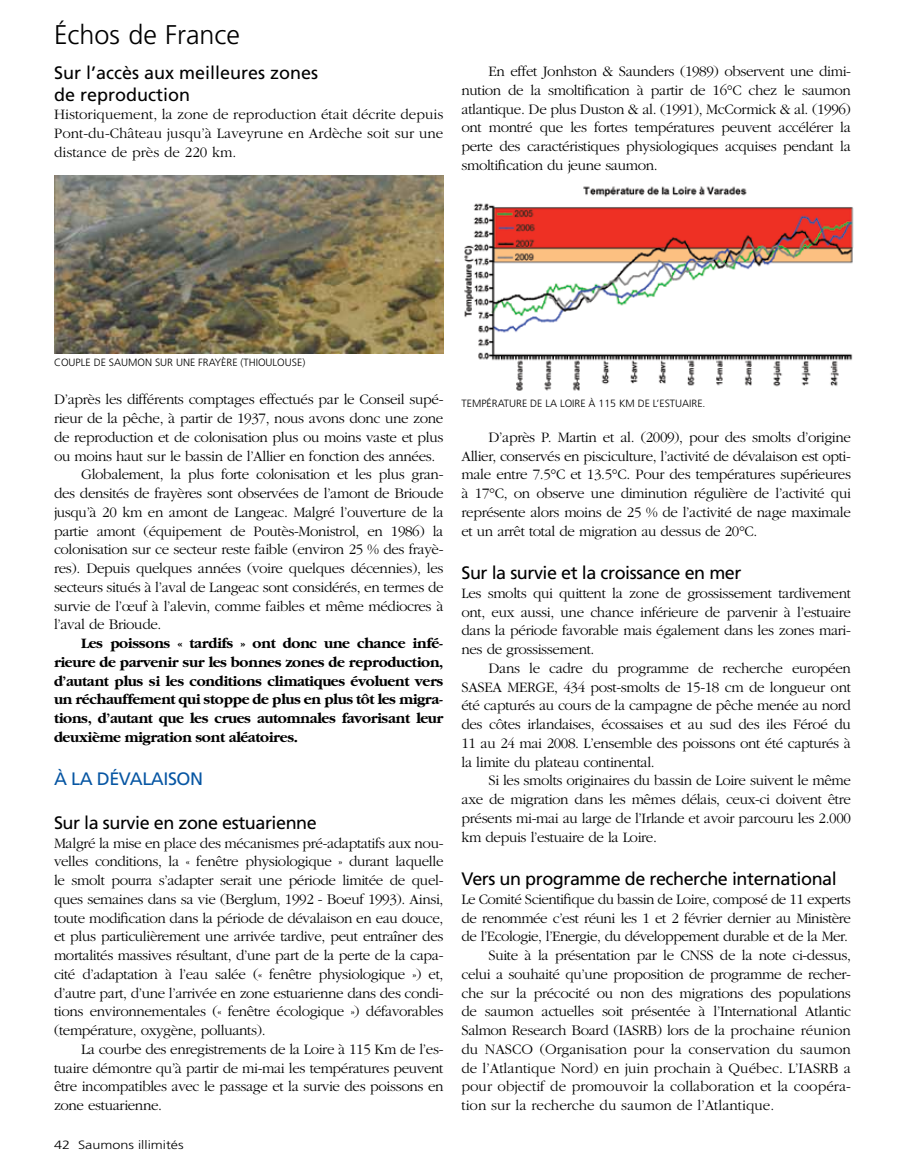
<style>
.page{position:relative;width:905px;height:1175px;background:#fff}
.page>*{position:absolute;margin:0;border:0;box-sizing:border-box;transform-origin:0 0}
.t1{font:300 27px "Frutiger";color:#000}
.t2{font:18px "Frutiger";letter-spacing:-.025em;color:#000}
.t3{font:18px/21.8px "Frutiger";color:#000}
.t4{font:18px "Frutiger";letter-spacing:-.025em;color:#0756a3}
.t5{font:300 15px/18.8px "Garamond LT";letter-spacing:-.025em;color:#000;text-align:justify}
.t6{font:700 15px/18.8px "Garamond LT";letter-spacing:-.025em;color:#000;text-align:justify}
.t7{font:300 15px "Garamond LT";color:#000}
.t8{font:300 12px "Frutiger";color:#000;scale:1.2 1}
.t9{font:300 10.5px "Frutiger";letter-spacing:.11em;color:#000}
</style>
<div class="page">
<img style="left:54px;top:176px;width:389px;height:178px">
<img style="left:464px;top:186px;width:390px;height:205px">
<h1 class="t1" style="left:54px;top:20px;width:188px">ÉCHOS DE FRANCE</h1>
<p class="t3" style="left:54px;top:62px;width:266px">Sur l’accès aux meilleures zones de reproduction</p>
<p class="t5" style="left:54px;top:105px;width:391px">Historiquement, la zone de reproduction était décrite depuis Pont-du-Château jusqu’à Laveyrune en Ardèche soit sur une distance de près de 220 km.</p>
<p class="t5" style="left:461px;top:62px;width:391px;text-indent:27px">En effet Jonhston &amp; Saunders (1989) observent une dimi&shy;nution de la smoltification à partir de 16°C chez le saumon atlantique. De plus Duston &amp; al. (1991), McCormick &amp; al. (1996) ont montré que les fortes températures peuvent accélérer la perte des caractéristiques physiologiques acquises pendant la smoltification du jeune saumon.</p>
<p class="t9" style="left:54px;top:357px;width:253px">COUPLE DE SAUMON SUR UNE FRAYÈRE (THIOULOUSE)</p>
<p class="t5" style="left:54px;top:390px;width:391px">D’après les différents comptages effectués par le Conseil supé-</p>
<p class="t5" style="left:54px;top:409px;width:391px">rieur de la pêche, à partir de 1937, nous avons donc une zone</p>
<p class="t5" style="left:54px;top:428px;width:391px">de reproduction et de colonisation plus ou moins vaste et plus</p>
<p class="t5" style="left:54px;top:447px;width:383px">ou moins haut sur le bassin de l’Allier en fonction des années.</p>
<p class="t5" style="left:81px;top:465px;width:364px">Globalement, la plus forte colonisation et les plus gran-</p>
<p class="t5" style="left:54px;top:484px;width:391px">des densités de frayères sont observées de l’amont de Brioude</p>
<p class="t5" style="left:54px;top:503px;width:391px">jusqu’à 20 km en amont de Langeac. Malgré l’ouverture de la</p>
<p class="t5" style="left:54px;top:522px;width:391px">partie amont (équipement de Poutès-Monistrol, en 1986) la</p>
<p class="t5" style="left:54px;top:540px;width:391px">colonisation sur ce secteur reste faible (environ 25 % des frayè-</p>
<p class="t5" style="left:54px;top:559px;width:391px">res). Depuis quelques années (voire quelques décennies), les</p>
<p class="t5" style="left:54px;top:578px;width:391px">secteurs situés à l’aval de Langeac sont considérés, en termes de</p>
<p class="t5" style="left:54px;top:597px;width:391px">survie de l’œuf à l’alevin, comme faibles et même médiocres à</p>
<p class="t5" style="left:54px;top:615px;width:109px">l’aval de Brioude.</p>
<p class="t6" style="left:54px;top:634px;width:391px;text-indent:27px">Les poissons « tardifs » ont donc une chance infé&shy;rieure de parvenir sur les bonnes zones de reproduction, d’autant plus si les conditions climatiques évoluent vers un réchauffement qui stoppe de plus en plus tôt les migra&shy;tions, d’autant que les crues automnales favorisant leur deuxième migration sont aléatoires.</p>
<p class="t4" style="left:54px;top:768px;width:151px">À la dévalaison</p>
<p class="t2" style="left:54px;top:812px;width:264px">Sur la survie en zone estuarienne</p>
<p class="t5" style="left:54px;top:833px;width:391px">Malgré la mise en place des mécanismes pré-adaptatifs aux nou&shy;velles conditions, la « fenêtre physiologique » durant laquelle le smolt pourra s’adapter serait une période limitée de quel&shy;ques semaines dans sa vie (Berglum, 1992 - Boeuf 1993). Ainsi, toute modification dans la période de dévalaison en eau douce, et plus particulièrement une arrivée tardive, peut entraîner des mortalités massives résultant, d’une part de la perte de la capa&shy;cité d’adaptation à l’eau salée (« fenêtre physiologique ») et, d’autre part, d’une l’arrivée en zone estuarienne dans des condi&shy;tions environnementales (« fenêtre écologique ») défavorables (température, oxygène, polluants).</p>
<p class="t5" style="left:54px;top:1040px;width:391px;text-indent:27px">La courbe des enregistrements de la Loire à 115 Km de l’es&shy;tuaire démontre qu’à partir de mi-mai les températures peuvent être incompatibles avec le passage et la survie des poissons en zone estuarienne.</p>
<p class="t8" style="left:54px;top:1137px;width:110px">42 SAUMONS ILLIMITÉS</p>
<p class="t9" style="left:461px;top:398px;width:18px">TEMPÉR</p>
<p class="t9" style="left:497px;top:398px;width:209px">ATURE DE LA LOIRE À 115 KM DE L’ESTUAIRE.</p>
<p class="t5" style="left:461px;top:428px;width:391px;text-indent:27px">D’après P. Martin et al. (2009), pour des smolts d’origine Allier, conservés en pisciculture, l’activité de dévalaison est opti&shy;male entre 7.5°C et 13.5°C. Pour des températures supérieures à 17°C, on observe une diminution régulière de l’activité qui représente alors moins de 25 % de l’activité de nage maximale et un arrêt total de migration au dessus de 20°C.</p>
<p class="t2" style="left:461px;top:562px;width:281px">Sur la survie et la croissance en mer</p>
<p class="t5" style="left:461px;top:584px;width:391px">Les smolts qui quittent la zone de grossissement tardivement ont, eux aussi, une chance inférieure de parvenir à l’estuaire dans la période favorable mais également dans les zones mari&shy;nes de grossissement.</p>
<p class="t5" style="left:461px;top:659px;width:391px;text-indent:27px">Dans le cadre du programme de recherche européen SASEA MERGE, 434 post-smolts de 15-18 cm de longueur ont été capturés au cours de la campagne de pêche menée au nord des côtes irlandaises, écossaises et au sud des iles Féroé du 11 au 24 mai 2008. L’ensemble des poissons ont été capturés à la limite du plateau continental.</p>
<p class="t5" style="left:461px;top:771px;width:391px;text-indent:27px">Si les smolts originaires du bassin de Loire suivent le même axe de migration dans les mêmes délais, ceux-ci doivent être présents mi-mai au large de l’Irlande et avoir parcouru les 2.000 km depuis l’estuaire de la Loire.</p>
<p class="t2" style="left:461px;top:868px;width:377px">Vers un programme de recherche international</p>
<p class="t5" style="left:461px;top:890px;width:391px">Le Comité Scientifique du bassin de Loire, composé de 11 experts</p>
<p class="t5" style="left:461px;top:908px;width:391px">de renommée c’est réuni les 1 et 2 février dernier au Ministère</p>
<p class="t5" style="left:461px;top:927px;width:388px">de l’Ecologie, l’Energie, du développement durable et de la Mer.</p>
<p class="t5" style="left:488px;top:946px;width:364px">Suite à la présentation par le CNSS de la note ci-dessus,</p>
<p class="t5" style="left:461px;top:965px;width:391px">celui a souhaité qu’une proposition de programme de recher-</p>
<p class="t5" style="left:461px;top:983px;width:391px">che sur la précocité ou non des migrations des populations</p>
<p class="t5" style="left:461px;top:1002px;width:391px">de saumon actuelles soit présentée à l’International Atlantic</p>
<p class="t5" style="left:461px;top:1021px;width:391px">Salmon Research Board (IASRB) lors de la prochaine réunion</p>
<p class="t7" style="left:461px;top:1041px;width:391px">du NASCO (Organisation pour la conservation du saumon</p>
<p class="t7" style="left:461px;top:1059px;width:391px">de l’Atlantique Nord) en juin prochain à Québec. L’IASRB a</p>
<p class="t7" style="left:461px;top:1078px;width:391px">pour objectif de promouvoir la collaboration et la coopéra-</p>
<p class="t7" style="left:461px;top:1097px;width:314px">tion sur la recherche du saumon de l’Atlantique.</p>
</div>
